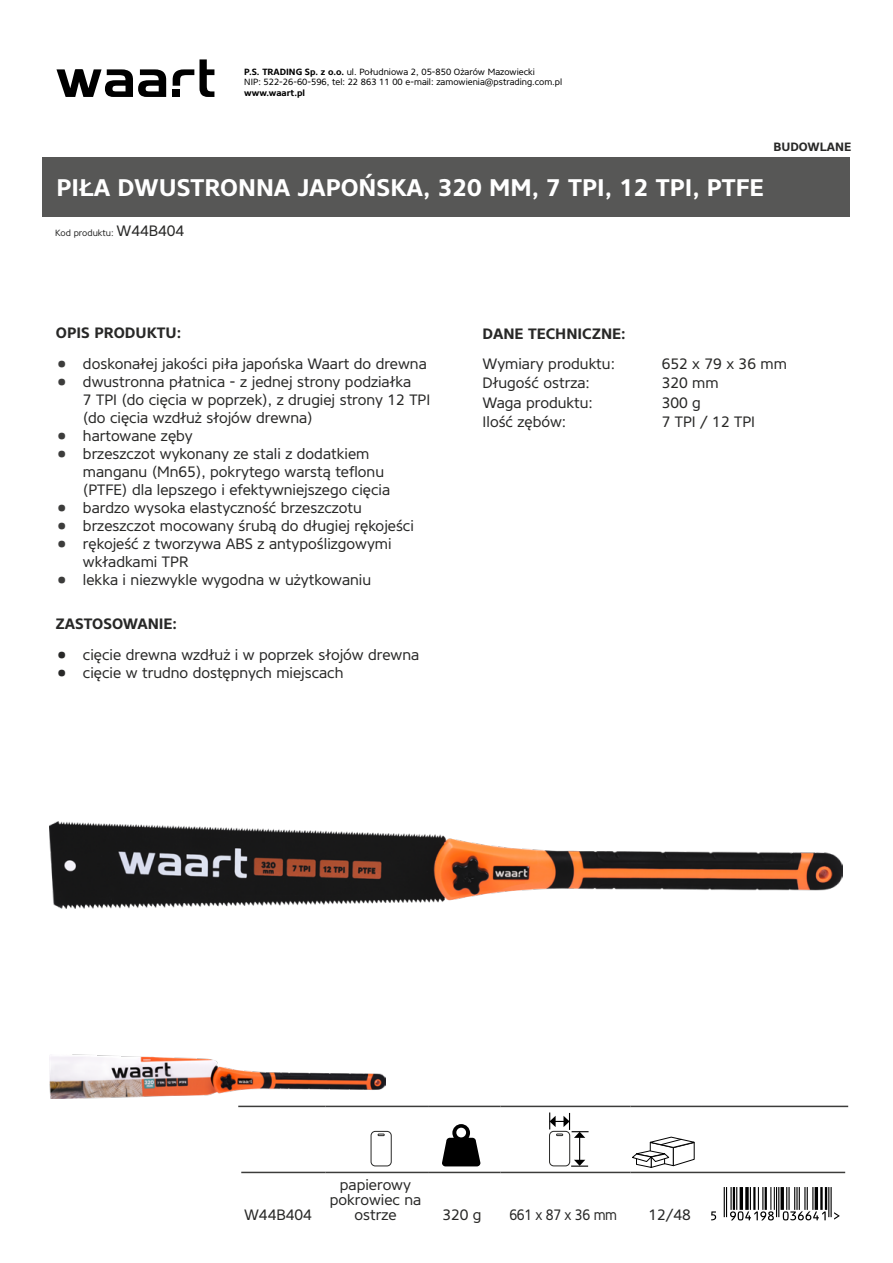
<style>
.page{position:relative;width:893px;height:1263px;background:#fff}
.page>*{position:absolute;margin:0;border:0;box-sizing:border-box;transform-origin:0 0}
.t1{font:700 24px "Core Sans N65";color:#fff}
.t2{font:15px/18px "Core Sans N45";color:#282827}
.t3{font:700 15px "Core Sans N65";color:#282827}
.t4{font:15px "Core Sans N45";color:#282827;scale:.9 1}
.t5{font:700 12px "Core Sans N65";color:#282827}
.t6{font:9px/10.8px "Core Sans N45";color:#000}
.t7{font:9px "Core Sans N45";color:#282827}
.t8{font:700 9px "Core Sans N65";color:#000}
.s1{font-family:"Core Sans N65";font-weight:700}
.s2{font-size:15px}
.s3{font-size:27px;color:#3c3c3b}
.s4{font-size:27px}
</style>
<div class="page">
<img style="left:49px;top:821px;width:794px;height:87px">
<div style="left:43px;top:157px;width:807px;height:60px;background:#575756"></div>
<hr style="left:238px;top:1106px;width:88px;height:1px;background:#3c3c3b">
<hr style="left:326px;top:1106px;width:102px;height:1px;background:#3c3c3b">
<hr style="left:631px;top:1106px;width:71px;height:1px;background:#3c3c3b">
<hr style="left:702px;top:1106px;width:146px;height:1px;background:#3c3c3b">
<hr style="left:241px;top:1172px;width:85px;height:1px;background:#3c3c3b">
<hr style="left:326px;top:1172px;width:102px;height:1px;background:#3c3c3b">
<hr style="left:631px;top:1172px;width:71px;height:1px;background:#3c3c3b">
<hr style="left:702px;top:1172px;width:143px;height:1px;background:#3c3c3b">
<hr style="left:500px;top:1106px;width:131px;height:1px;background:#3c3c3b">
<hr style="left:500px;top:1172px;width:131px;height:1px;background:#3c3c3b">
<hr style="left:428px;top:1106px;width:72px;height:1px;background:#3c3c3b">
<hr style="left:428px;top:1172px;width:72px;height:1px;background:#3c3c3b">
<div style="left:371px;top:1131px;width:21px;height:35px;border:1px solid #282827;border-radius:4px"></div>
<svg style="left:378px;top:1134px;width:6px;height:2px"></svg>
<svg style="left:442px;top:1124px;width:38px;height:42px"></svg>
<svg style="left:549px;top:1112px;width:40px;height:55px"></svg>
<svg style="left:632px;top:1136px;width:63px;height:32px"></svg>
<svg style="left:173px;top:59px;width:41px;height:38px"></svg>
<svg style="left:56px;top:69px;width:110px;height:28px"></svg>
<div style="left:173px;top:90px;width:7px;height:7px;background:#000"></div>
<img style="left:49px;top:1054px;width:336px;height:45px">
<svg style="left:711px;top:1187px;width:129px;height:33px"></svg>
<p class="t6" style="left:244px;top:66px;width:319px"><span class="s1">P.S. TRADING Sp. z o.o.</span> ul. Południowa 2, 05-850 Ożarów Mazowiecki<br>NIP: 522-26-60-596, tel: 22 863 11 00 e-mail: zamowienia@pstrading.com.pl</p>
<p class="t8" style="left:244px;top:87px;width:62px">www.waart.pl</p>
<h1 class="t1" style="left:56px;top:172px;width:709px">PIŁA DWUSTRONNA JAPOŃSKA, 320 MM, 7 TPI, 12 TPI, PTFE</h1>
<p class="t7" style="left:55px;top:227px;width:130px">Kod produktu: <span class="s2">W44B404</span></p>
<p class="t5" style="left:773px;top:139px;width:79px">BUDOWLANE</p>
<p class="t3" style="left:56px;top:323px;width:127px">OPIS PRODUKTU:</p>
<p class="t2" style="left:56px;top:354px;width:372px"><span class="s3">•</span> doskonałej jakości piła japońska Waart do drewna</p>
<p class="t2" style="left:83px;top:372px;width:349px;text-indent:-27px"><span class="s3">•</span> dwustronna płatnica - z jednej strony podziałka<br>7 TPI (do cięcia w poprzek), z drugiej strony 12 TPI (do cięcia wzdłuż słojów drewna)</p>
<p class="t2" style="left:56px;top:426px;width:138px"><span class="s3">•</span> hartowane zęby</p>
<p class="t2" style="left:83px;top:444px;width:309px;text-indent:-27px"><span class="s3">•</span> brzeszczot wykonany ze stali z dodatkiem manganu (Mn65), pokrytego warstą teflonu (PTFE) dla lepszego i efektywniejszego cięcia</p>
<p class="t2" style="left:56px;top:498px;width:307px"><span class="s3">•</span> bardzo wysoka elastyczność brzeszczotu</p>
<p class="t2" style="left:56px;top:516px;width:359px"><span class="s3">•</span> brzeszczot mocowany śrubą do długiej rękojeści</p>
<p class="t2" style="left:83px;top:534px;width:310px;text-indent:-27px"><span class="s3">•</span> rękojeść z tworzywa ABS z antypoślizgowymi wkładkami TPR</p>
<p class="t2" style="left:56px;top:570px;width:317px"><span class="s3">•</span> lekka i niezwykle wygodna w użytkowaniu</p>
<p class="t3" style="left:56px;top:614px;width:123px">ZASTOSOWANIE:</p>
<p class="t2" style="left:56px;top:645px;width:365px"><span class="s4">•</span> cięcie drewna wzdłuż i w poprzek słojów drewna</p>
<p class="t2" style="left:56px;top:663px;width:289px"><span class="s4">•</span> cięcie w trudno dostępnych miejscach</p>
<p class="t3" style="left:483px;top:324px;width:145px">DANE TECHNICZNE:</p>
<p class="t2" style="left:483px;top:354px;width:134px">Wymiary produktu:</p>
<p class="t2" style="left:662px;top:354px;width:127px">652 x 79 x 36 mm</p>
<p class="t2" style="left:483px;top:374px;width:109px">Długość ostrza:</p>
<p class="t2" style="left:662px;top:374px;width:58px">320 mm</p>
<p class="t2" style="left:483px;top:393px;width:112px">Waga produktu:</p>
<p class="t2" style="left:662px;top:393px;width:41px">300 g</p>
<p class="t2" style="left:483px;top:413px;width:85px">Ilość zębów:</p>
<p class="t2" style="left:662px;top:413px;width:95px">7 TPI / 12 TPI</p>
<p class="t2" style="left:244px;top:1206px;width:69px">W44B404</p>
<p class="t2" style="left:330px;top:1177px;width:93px;line-height:15px;text-align:center">papierowy pokrowiec na ostrze</p>
<p class="t2" style="left:442px;top:1206px;width:41px">320 g</p>
<p class="t4" style="left:509px;top:1205px;width:121px">661 x 87 x 36 mm</p>
<p class="t2" style="left:648px;top:1206px;width:44px">12/48</p>
</div>
